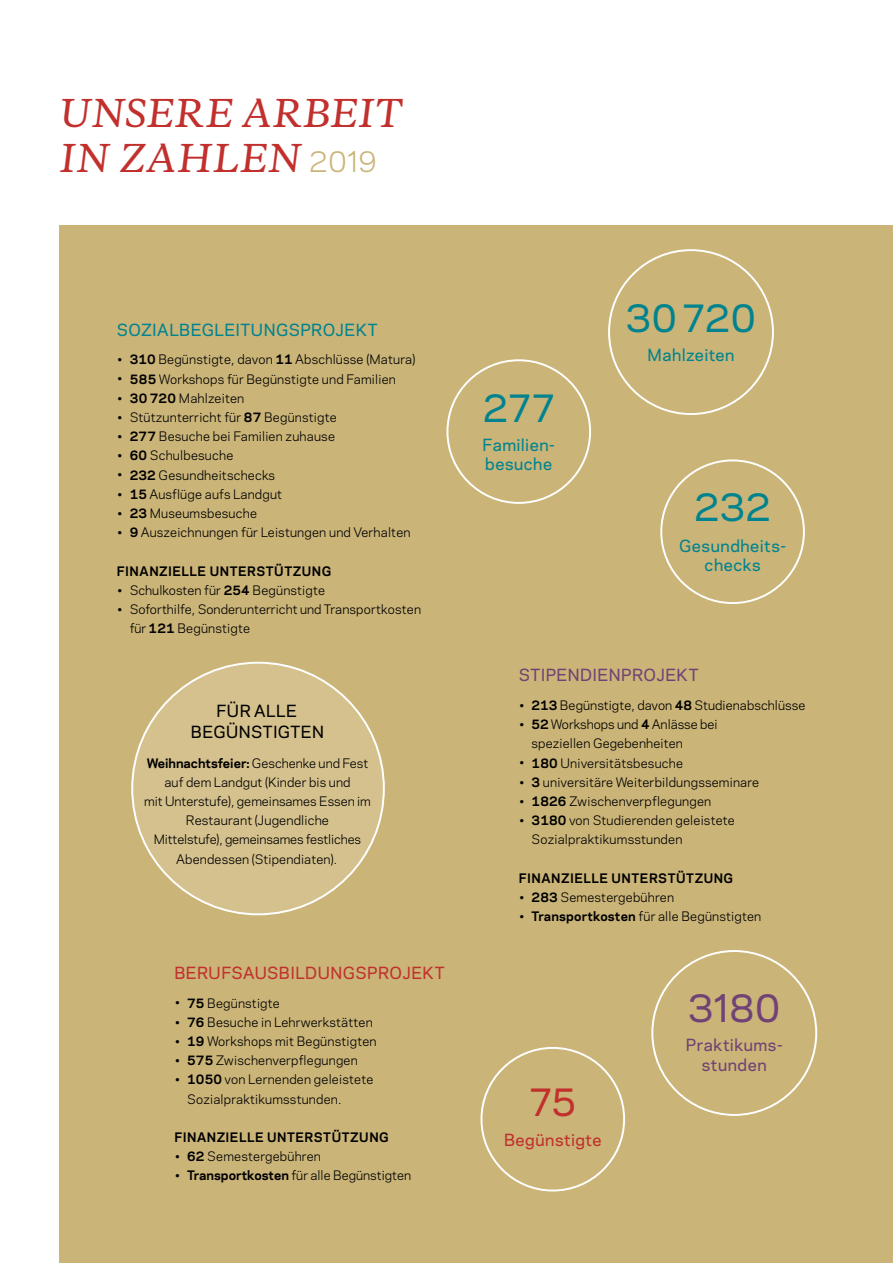
<style>
.page{position:relative;width:893px;height:1263px;background:#fff}
.page>*{position:absolute;margin:0;border:0;box-sizing:border-box;transform-origin:0 0}
.t1{font:italic 500 36px/45px "Galaxie Copernicus";letter-spacing:.02em;color:#c1302d}
.t2{font:500 36px "Galaxie Polaris";letter-spacing:.01em;color:#00838e}
.t3{font:500 36px "Galaxie Polaris";color:#704275}
.t4{font:500 36px "Galaxie Polaris";color:#c1302d}
.t5{font:500 15.75px/19.2px "Galaxie Polaris";letter-spacing:.03em;color:#00838e}
.t6{font:500 15.75px "Galaxie Polaris";letter-spacing:.03em;color:#c1302d}
.t7{font:500 15.75px/19.2px "Galaxie Polaris";letter-spacing:.03em;color:#704275;text-align:center}
.t8{font:500 15.75px/21px "Galaxie Polaris";letter-spacing:.035em;color:#000;text-align:center}
.t9{font:12.3px/19.2px "Galaxie Polaris";letter-spacing:.015em;color:#000}
.t10{font:700 12.3px "Galaxie Polaris";letter-spacing:.045em;color:#000}
.s1{font-family:"Galaxie Polaris";font-weight:400;font-style:normal;font-size:27px;color:#cab478}
.s2{font-family:"Galaxie Copernicus";font-size:16.05px}
.s3{font-weight:700}
</style>
<div class="page">
<div style="left:60px;top:225px;width:833px;height:1038px;background:#cab478"></div>
<div style="left:132px;top:663px;width:252px;height:251px;background:#d4c18d;border-radius:50%"></div>
<h1 class="t1" style="left:60px;top:91px;width:344px">UNSERE ARBEIT<br>IN ZAHLEN <span class="s1">2019</span></h1>
<p class="t5" style="left:117px;top:319px;width:262px">SOZIALBEGLEITUNGSPROJEKT</p>
<p class="t9" style="left:117px;top:349px;width:300px"><span class="s2">•</span> <span class="s3">310</span> Begünstigte, davon <span class="s3">11</span> Abschlüsse (Matura)</p>
<p class="t9" style="left:117px;top:369px;width:281px"><span class="s2">•</span> <span class="s3">585</span> Workshops für Begünstigte und Familien</p>
<p class="t9" style="left:117px;top:388px;width:129px"><span class="s2">•</span> <span class="s3">30 720</span> Mahlzeiten</p>
<p class="t9" style="left:117px;top:407px;width:221px"><span class="s2">•</span> Stützunterricht für <span class="s3">87</span> Begünstigte</p>
<p class="t9" style="left:117px;top:426px;width:220px"><span class="s2">•</span> <span class="s3">277</span> Besuche bei Familien zuhause</p>
<p class="t9" style="left:117px;top:445px;width:118px"><span class="s2">•</span> <span class="s3">60</span> Schulbesuche</p>
<p class="t9" style="left:117px;top:465px;width:160px"><span class="s2">•</span> <span class="s3">232</span> Gesundheitschecks</p>
<p class="t9" style="left:117px;top:484px;width:167px"><span class="s2">•</span> <span class="s3">15</span> Ausflüge aufs Landgut</p>
<p class="t9" style="left:117px;top:503px;width:142px"><span class="s2">•</span> <span class="s3">23</span> Museumsbesuche</p>
<p class="t9" style="left:117px;top:522px;width:295px"><span class="s2">•</span> <span class="s3">9</span> Auszeichnungen für Leistungen und Verhalten</p>
<p class="t10" style="left:117px;top:562px;width:216px">FINANZIELLE UNTERSTÜTZUNG</p>
<p class="t9" style="left:117px;top:580px;width:210px"><span class="s2">•</span> Schulkosten für <span class="s3">254</span> Begünstigte</p>
<p class="t9" style="left:130px;top:599px;width:293px;text-indent:-13px"><span class="s2">•</span> Soforthilfe, Sonderunterricht und Transportkosten für <span class="s3">121</span> Begünstigte</p>
<p class="t8" style="left:191px;top:699px;width:135px">FÜR ALLE<br>BEGÜNSTIGTEN</p>
<p class="t9" style="left:144px;top:753px;width:228px;text-align:center"><span class="s3">Weihnachtsfeier:</span> Geschenke und Fest auf dem Landgut (Kinder bis und<br>mit Unterstufe), gemeinsames Essen im Restaurant (Jugendliche<br>Mittelstufe), gemeinsames festliches Abendessen (Stipendiaten).</p>
<p class="t6" style="left:174px;top:961px;width:272px">BERUFSAUSBILDUNGSPROJEKT</p>
<p class="t9" style="left:174px;top:993px;width:107px"><span class="s2">•</span> <span class="s3">75</span> Begünstigte</p>
<p class="t9" style="left:174px;top:1012px;width:200px"><span class="s2">•</span> <span class="s3">76</span> Besuche in Lehrwerkstätten</p>
<p class="t9" style="left:174px;top:1031px;width:204px"><span class="s2">•</span> <span class="s3">19</span> Workshops mit Begünstigten</p>
<p class="t9" style="left:174px;top:1050px;width:185px"><span class="s2">•</span> <span class="s3">575</span> Zwischenverpflegungen</p>
<p class="t9" style="left:187px;top:1069px;width:188px;text-indent:-13px"><span class="s2">•</span> <span class="s3">1050</span> von Lernenden geleistete<br>Sozialpraktikumsstunden.</p>
<p class="t10" style="left:174px;top:1128px;width:216px">FINANZIELLE UNTERSTÜTZUNG</p>
<p class="t9" style="left:174px;top:1146px;width:148px"><span class="s2">•</span> <span class="s3">62</span> Semestergebühren</p>
<p class="t9" style="left:174px;top:1165px;width:238px"><span class="s2">•</span> <span class="s3">Transportkosten</span> für alle Begünstigten</p>
<h1 class="t2" style="left:483px;top:381px;width:73px">277</h1>
<p class="t5" style="left:483px;top:435px;width:74px">Familien&shy;besuche</p>
<h1 class="t2" style="left:626px;top:291px;width:132px">30 720</h1>
<p class="t5" style="left:647px;top:345px;width:89px">Mahlzeiten</p>
<h1 class="t2" style="left:694px;top:480px;width:78px">232</h1>
<p class="t5" style="left:679px;top:535px;width:108px;text-align:center">Gesundheits&shy;checks</p>
<p class="t7" style="left:519px;top:665px;width:181px">STIPENDIENPROJEKT</p>
<p class="t9" style="left:519px;top:695px;width:288px"><span class="s2">•</span> <span class="s3">213</span> Begünstigte, davon <span class="s3">48</span> Studienabschlüsse</p>
<p class="t9" style="left:531px;top:714px;width:188px;text-indent:-13px"><span class="s2">•</span> <span class="s3">52</span> Workshops und <span class="s3">4</span> Anlässe bei speziellen Gegebenheiten</p>
<p class="t9" style="left:519px;top:753px;width:166px"><span class="s2">•</span> <span class="s3">180</span> Universitätsbesuche</p>
<p class="t9" style="left:519px;top:772px;width:242px"><span class="s2">•</span> <span class="s3">3</span> universitäre Weiterbildungsseminare</p>
<p class="t9" style="left:519px;top:791px;width:194px"><span class="s2">•</span> <span class="s3">1826</span> Zwischenverpflegungen</p>
<p class="t9" style="left:531px;top:810px;width:205px;text-indent:-13px"><span class="s2">•</span> <span class="s3">3180</span> von Studierenden geleistete<br>Sozialpraktikumsstunden</p>
<p class="t10" style="left:519px;top:869px;width:216px">FINANZIELLE UNTERSTÜTZUNG</p>
<p class="t9" style="left:519px;top:887px;width:157px"><span class="s2">•</span> <span class="s3">283</span> Semestergebühren</p>
<p class="t9" style="left:519px;top:906px;width:244px"><span class="s2">•</span> <span class="s3">Transportkosten</span> für alle Begünstigten</p>
<h1 class="t4" style="left:529px;top:1075px;width:48px">75</h1>
<p class="t6" style="left:504px;top:1128px;width:99px">Begünstigte</p>
<h1 class="t3" style="left:688px;top:981px;width:94px">3180</h1>
<p class="t7" style="left:686px;top:1035px;width:98px">Praktikums&shy;stunden</p>
</div>
